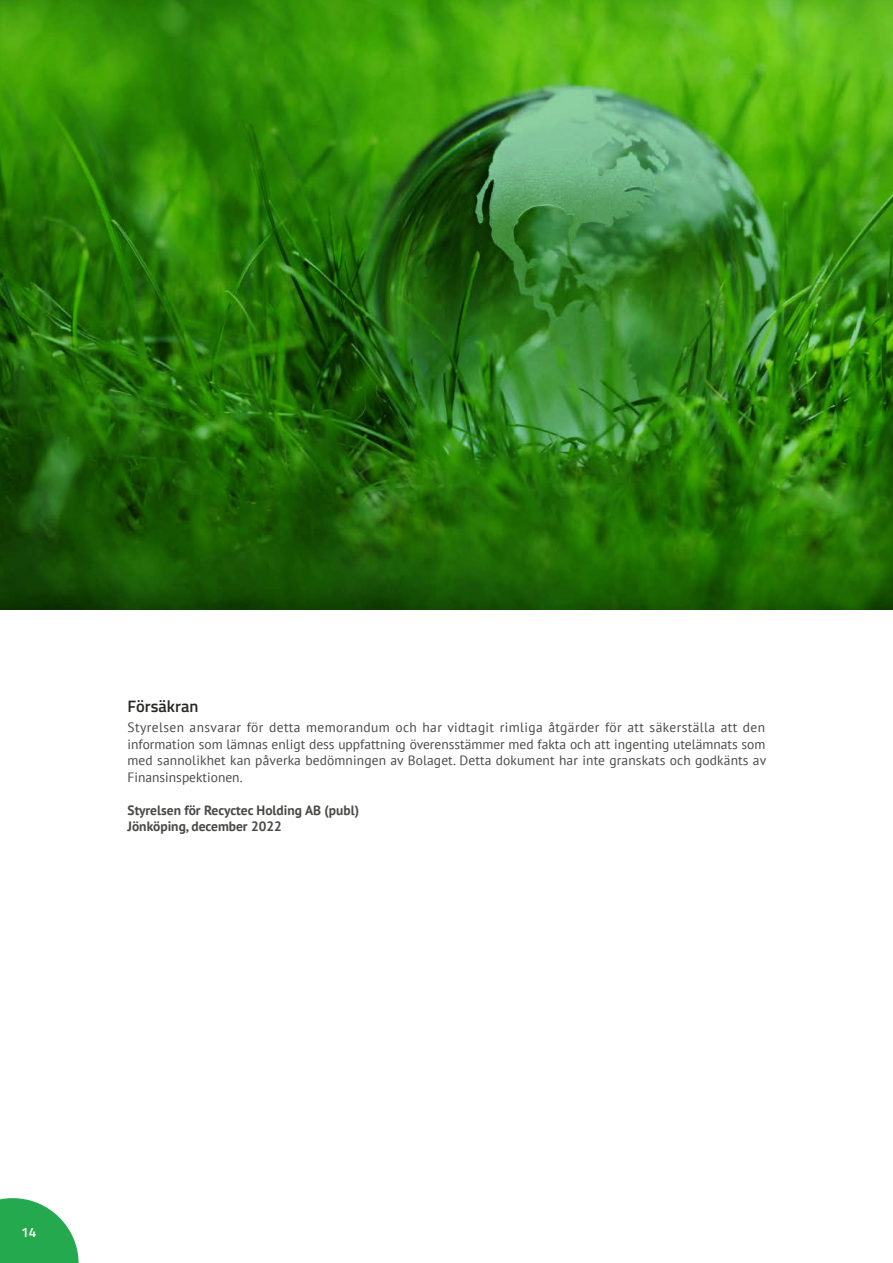
<style>
.page{position:relative;width:893px;height:1263px;background:#fff}
.page>*{position:absolute;margin:0;border:0;box-sizing:border-box;transform-origin:0 0}
.t1{font:600 16.5px "Titillium Web";color:#282827}
.t2{font:13.5px/16.5px "PT Sans";letter-spacing:.01em;color:#4a4a49;text-align:justify}
.t3{font:700 13.5px/16.5px "PT Sans";color:#4a4a49}
.t4{font:600 13.5px "Titillium Web";color:#fff}
</style>
<div class="page">
<svg style="left:0;top:1198px;width:79px;height:65px"></svg>
<img style="left:0;top:0;width:893px;height:609px">
<p class="t1" style="left:128px;top:693px;width:72px">Försäkran</p>
<p class="t2" style="left:128px;top:719px;width:640px">Styrelsen ansvarar för detta memorandum och har vidtagit rimliga åtgärder för att säkerställa att den information som lämnas enligt dess uppfattning överensstämmer med fakta och att ingenting utelämnats som med sannolikhet kan påverka bedömningen av Bolaget. Detta dokument har inte granskats och godkänts av Finansinspektionen.</p>
<p class="t3" style="left:128px;top:802px;width:233px">Styrelsen för Recyctec Holding AB (publ)<br>Jönköping, december 2022</p>
<p class="t4" style="left:21px;top:1222px;width:17px">14</p>
</div>
